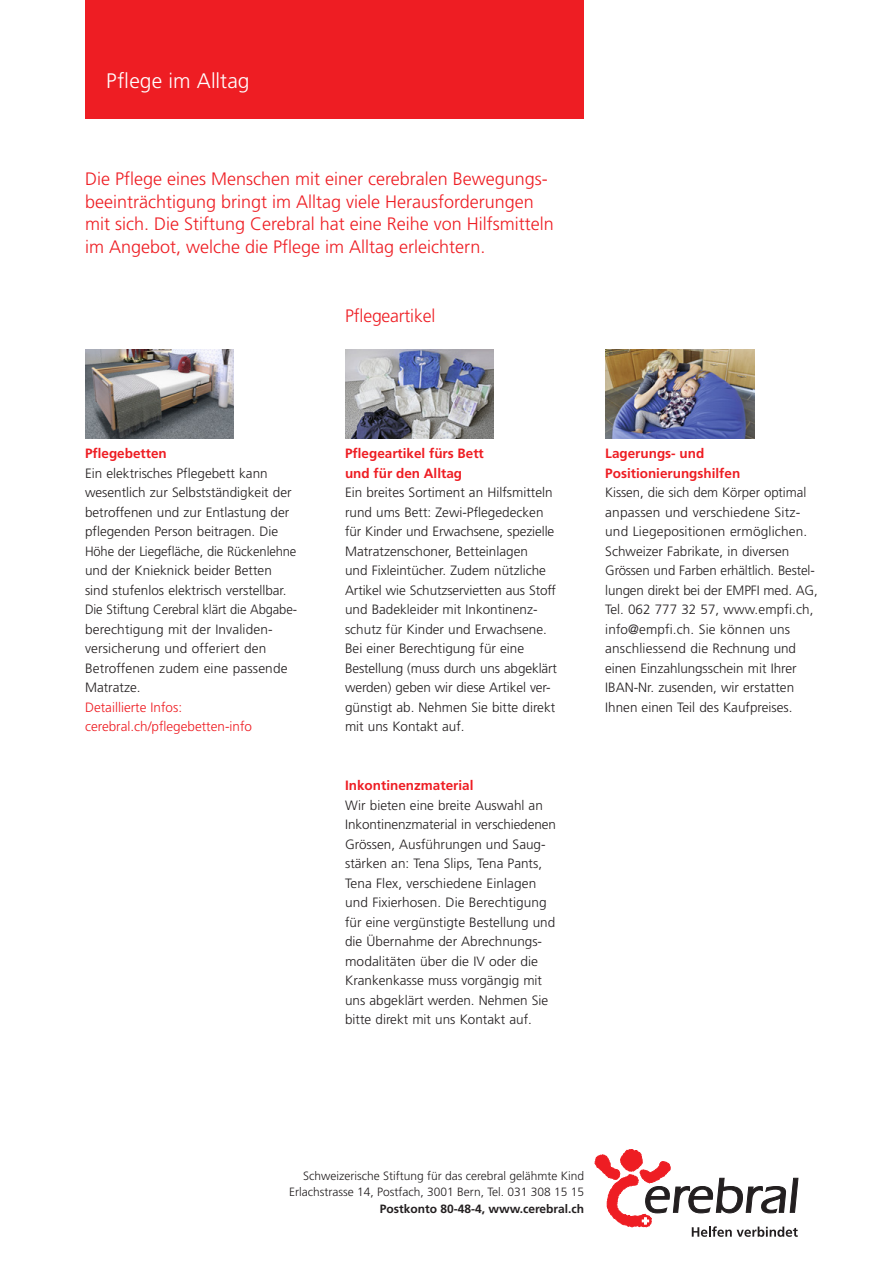
<style>
.page{position:relative;width:893px;height:1263px;background:#fff}
.page>*{position:absolute;margin:0;border:0;box-sizing:border-box;transform-origin:0 0}
.TITEL_14_light{font:300 21px "Frutiger LT Std";letter-spacing:.005em;color:#fff}
.COPY_9_bold_blau{font:300 18px/22.5px "Frutiger LT Std";color:#ee1d23}
.COPY_9_light_flatter{font:300 13.5px/19.5px "Frutiger LT Std";color:#231f20}
.COPY_9_bold_blau-2{font:700 13.5px/19.5px "Frutiger LT Std";color:#ee1d23}
.COPY_9_light_flatter-2{font:300 13.5px/19.5px "Frutiger LT Std";color:#ee1d23}
.t1{font:300 12px/16.5px "Frutiger LT Std";color:#231f20;text-align:right}
.s1{font-weight:700}
</style>
<div class="page">
<svg style="left:595px;top:1149px;width:203px;height:88px"></svg>
<div style="left:85px;top:0;width:499px;height:119px;background:#ee1d23"></div>
<img style="left:85px;top:350px;width:149px;height:89px">
<img style="left:345px;top:350px;width:149px;height:89px">
<img style="left:605px;top:350px;width:149px;height:89px">
<p class="TITEL_14_light" style="left:106px;top:69px;width:145px">Pflege im Alltag</p>
<p class="COPY_9_bold_blau" style="left:85px;top:168px;width:470px">Die Pflege eines Menschen mit einer cerebralen Bewegungs&shy;beeinträchtigung bringt im Alltag viele Herausforderungen mit sich. Die Stiftung Cerebral hat eine Reihe von Hilfsmitteln im Angebot, welche die Pflege im Alltag erleichtern.</p>
<p class="COPY_9_bold_blau" style="left:345px;top:305px;width:92px">Pflegeartikel</p>
<p class="COPY_9_bold_blau-2" style="left:85px;top:444px;width:83px">Pflegebetten</p>
<p class="COPY_9_light_flatter" style="left:85px;top:464px;width:213px">Ein elektrisches Pflegebett kann wesentlich zur Selbstständigkeit der betroffenen und zur Entlastung der pflegenden Person beitragen. Die Höhe der Liegefläche, die Rückenlehne und der Knieknick beider Betten sind stufenlos elektrisch verstellbar.<br>Die Stiftung Cerebral klärt die Abgabe&shy;berechtigung mit der Invaliden&shy;versicherung und offeriert den Betroffenen zudem eine passende Matratze.</p>
<p class="COPY_9_light_flatter-2" style="left:85px;top:698px;width:169px">Detaillierte Infos: cerebral.ch/pflegebetten-info</p>
<p class="COPY_9_bold_blau-2" style="left:345px;top:444px;width:140px">Pflegeartikel fürs Bett und für den Alltag</p>
<p class="COPY_9_light_flatter" style="left:345px;top:483px;width:213px">Ein breites Sortiment an Hilfsmitteln rund ums Bett: Zewi-Pflegedecken für Kinder und Erwachsene, spezielle Matratzenschoner, Betteinlagen<br>und Fixleintücher. Zudem nützliche Artikel wie Schutzservietten aus Stoff und Badekleider mit Inkontinenz&shy;schutz für Kinder und Erwachsene.</p>
<p class="COPY_9_light_flatter" style="left:345px;top:639px;width:214px">Bei einer Berechtigung für eine<br>Bestellung (muss durch uns abgeklärt werden) geben wir diese Artikel ver&shy;günstigt ab. Nehmen Sie bitte direkt mit uns Kontakt auf.</p>
<p class="COPY_9_bold_blau-2" style="left:345px;top:776px;width:130px">Inkontinenzmaterial</p>
<p class="COPY_9_light_flatter" style="left:345px;top:795px;width:212px">Wir bieten eine breite Auswahl an Inkontinenzmaterial in verschiedenen Grössen, Ausführungen und Saug&shy;stärken an: Tena Slips, Tena Pants, Tena Flex, verschiedene Einlagen und Fixierhosen. Die Berechtigung für eine vergünstigte Bestellung und die Übernahme der Abrechnungs&shy;modalitäten über die IV oder die Krankenkasse muss vorgängig mit uns abgeklärt werden. Nehmen Sie bitte direkt mit uns Kontakt auf.</p>
<p class="COPY_9_bold_blau-2" style="left:605px;top:444px;width:137px">Lagerungs- und<br>Positionierungshilfen</p>
<p class="COPY_9_light_flatter" style="left:605px;top:483px;width:214px">Kissen, die sich dem Körper optimal anpassen und verschiedene Sitz&shy;und Liegepositionen ermöglichen.<br>Schweizer Fabrikate, in diversen Grössen und Farben erhältlich. Bestel&shy;lungen direkt bei der EMPFI med. AG, Tel. 062 777 32 57, www.empfi.ch, info@empfi.ch. Sie können uns anschliessend die Rechnung und einen Einzahlungsschein mit Ihrer IBAN-Nr. zusenden, wir erstatten Ihnen einen Teil des Kaufpreises.</p>
<p class="t1" style="left:289px;top:1167px;width:296px">Schweizerische Stiftung für das cerebral gelähmte Kind<br>Erlachstrasse 14, Postfach, 3001 Bern, Tel. 031 308 15 15<br><span class="s1">Postkonto 80-48-4, www.cerebral.ch</span></p>
</div>
